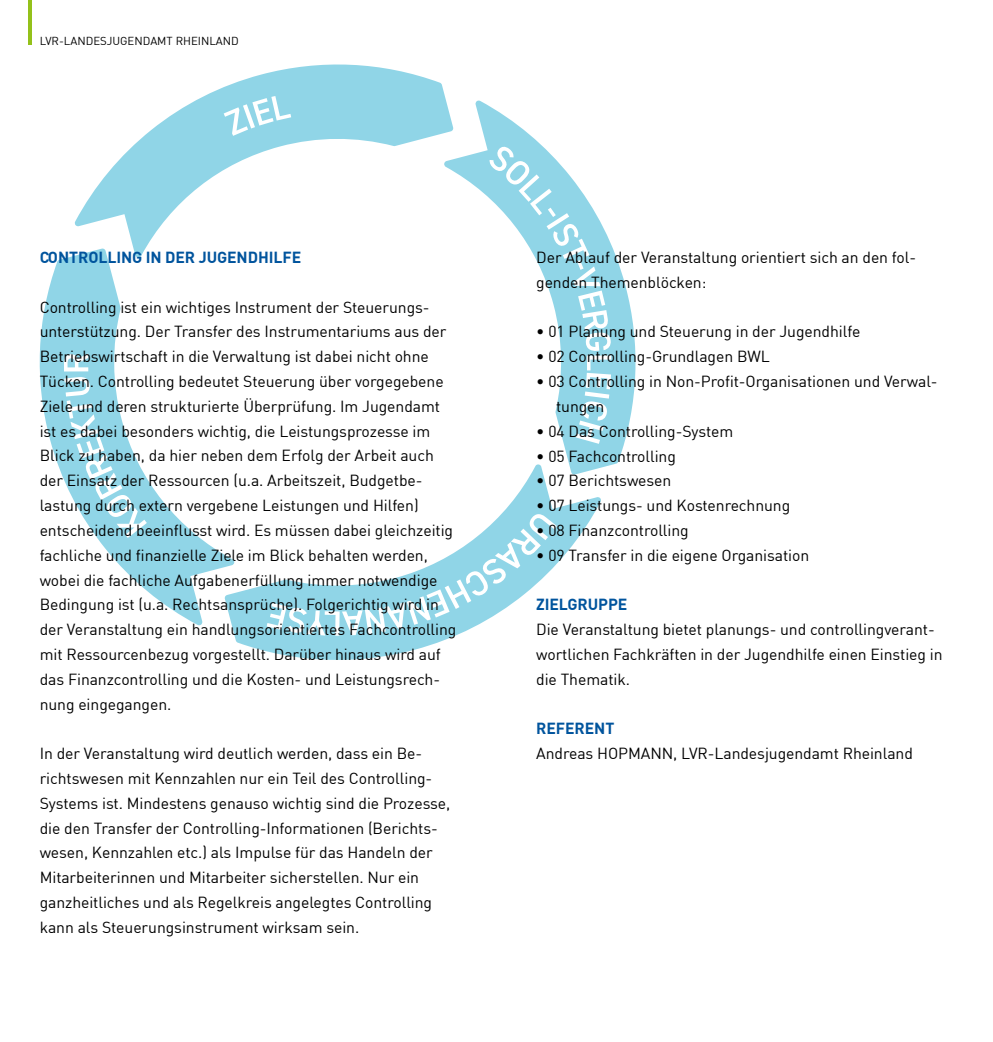
<style>
.page{position:relative;width:993px;height:1042px;background:#fff}
.page>*{position:absolute;margin:0;border:0;box-sizing:border-box;transform-origin:0 0}
.t1{font:15.75px/24.8px "DIN";letter-spacing:-.005em;color:#000}
.t2{font:700 15.75px "DIN";letter-spacing:-.005em;color:#00549d}
.t3{font:11.38px "DIN";color:#000}
</style>
<div class="page">
<hr style="left:29px;top:0;width:3px;height:45px;background:#94c11a">
<svg style="left:75px;top:64px;width:371px;height:184px"></svg>
<svg style="left:444px;top:100px;width:191px;height:368px"></svg>
<svg style="left:231px;top:464px;width:370px;height:196px"></svg>
<svg style="left:40px;top:248px;width:194px;height:377px"></svg>
<svg style="left:223px;top:96px;width:68px;height:40px"></svg>
<svg style="left:489px;top:145px;width:122px;height:299px"></svg>
<svg style="left:266px;top:512px;width:290px;height:124px"></svg>
<svg style="left:64px;top:353px;width:83px;height:185px"></svg>
<p class="t3" style="left:40px;top:33px;width:201px">LVR-LANDESJUGENDAMT RHEINLAND</p>
<p class="t2" style="left:40px;top:247px;width:263px">CONTROLLING IN DER JUGENDHILFE</p>
<p class="t1" style="left:40px;top:294px;width:418px">Controlling ist ein wichtiges Instrument der Steuerungs&shy;unterstützung. Der Transfer des Instrumentariums aus der Betriebswirtschaft in die Verwaltung ist dabei nicht ohne Tücken. Controlling bedeutet Steuerung über vorgegebene Ziele und deren strukturierte Überprüfung. Im Jugendamt ist es dabei besonders wichtig, die Leistungsprozesse im Blick zu haben, da hier neben dem Erfolg der Arbeit auch der Einsatz der Ressourcen (u.a. Arbeitszeit, Budgetbe&shy;lastung durch extern vergebene Leistungen und Hilfen) entscheidend beeinflusst wird. Es müssen dabei gleichzeitig fachliche und finanzielle Ziele im Blick behalten werden, wobei die fachliche Aufgabenerfüllung immer notwendige Bedingung ist (u.a. Rechtsansprüche). Folgerichtig wird in der Veranstaltung ein handlungsorientiertes Fachcontrolling mit Ressourcenbezug vorgestellt. Darüber hinaus wird auf das Finanzcontrolling und die Kosten- und Leistungsrech&shy;nung eingegangen.</p>
<p class="t1" style="left:40px;top:741px;width:412px">In der Veranstaltung wird deutlich werden, dass ein Be&shy;richtswesen mit Kennzahlen nur ein Teil des Controlling-Systems ist. Mindestens genauso wichtig sind die Prozesse, die den Transfer der Controlling-Informationen (Berichts&shy;wesen, Kennzahlen etc.) als Impulse für das Handeln der Mitarbeiterinnen und Mitarbeiter sicherstellen. Nur ein ganzheitliches und als Regelkreis angelegtes Controlling kann als Steuerungsinstrument wirksam sein.</p>
<p class="t1" style="left:536px;top:245px;width:381px">Der Ablauf der Veranstaltung orientiert sich an den fol&shy;genden Themenblöcken:</p>
<p class="t1" style="left:536px;top:319px;width:325px">• 01 Planung und Steuerung in der Jugendhilfe</p>
<p class="t1" style="left:536px;top:344px;width:235px">• 02 Controlling-Grundlagen BWL</p>
<p class="t1" style="left:556px;top:369px;width:383px;text-indent:-20px">• 03 Controlling in Non-Profit-Organisationen und Verwal&shy;tungen</p>
<p class="t1" style="left:536px;top:418px;width:198px">• 04 Das Controlling-System</p>
<p class="t1" style="left:536px;top:443px;width:141px">• 05 Fachcontrolling</p>
<p class="t1" style="left:536px;top:468px;width:137px">• 07 Berichtswesen</p>
<p class="t1" style="left:536px;top:493px;width:255px">• 07 Leistungs- und Kostenrechnung</p>
<p class="t1" style="left:536px;top:517px;width:154px">• 08 Finanzcontrolling</p>
<p class="t1" style="left:536px;top:542px;width:274px">• 09 Transfer in die eigene Organisation</p>
<p class="t2" style="left:536px;top:594px;width:93px">ZIELGRUPPE</p>
<p class="t1" style="left:536px;top:617px;width:408px">Die Veranstaltung bietet planungs- und controllingverant&shy;wortlichen Fachkräften in der Jugendhilfe einen Einstieg in die Thematik.</p>
<p class="t2" style="left:536px;top:718px;width:80px">REFERENT</p>
<p class="t1" style="left:536px;top:741px;width:378px">Andreas HOPMANN, LVR-Landesjugendamt Rheinland</p>
</div>
